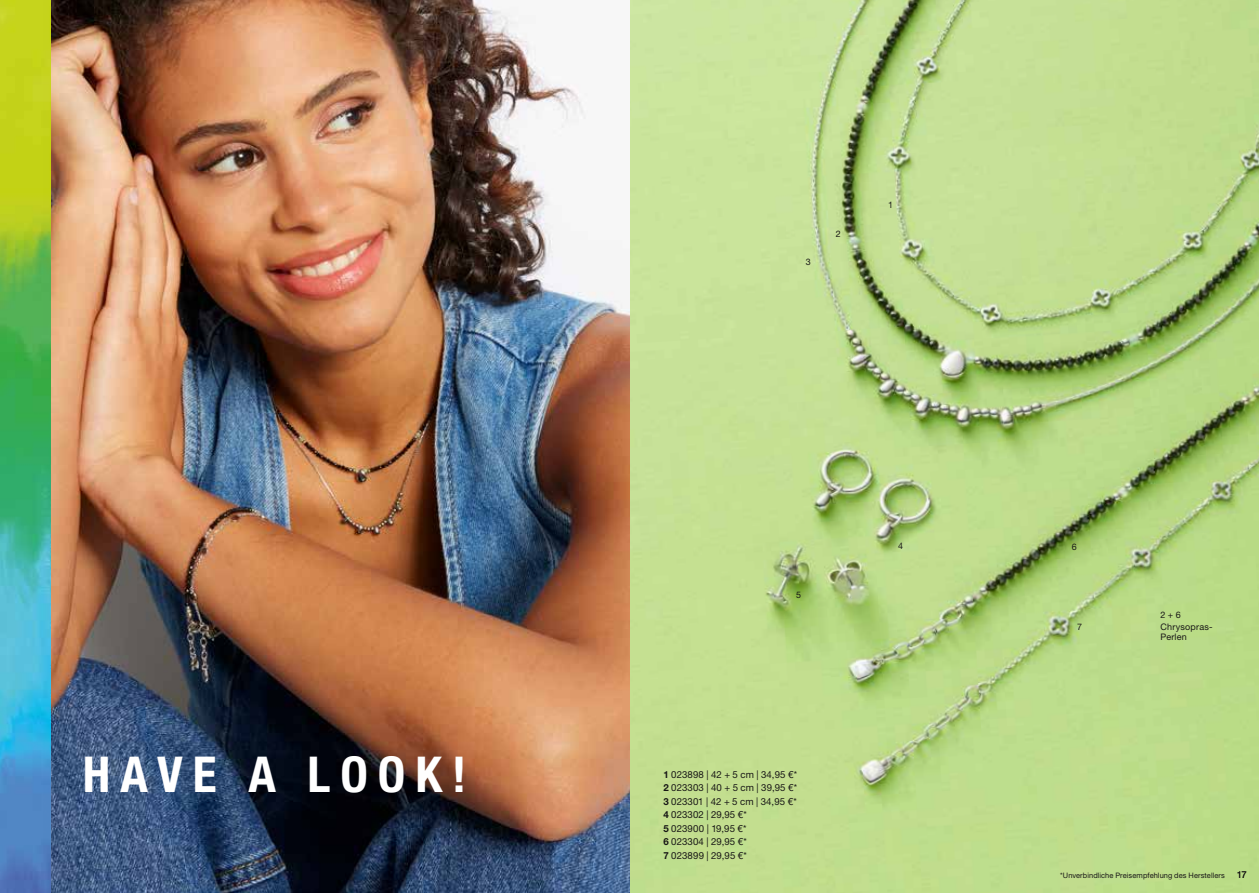
<style>
.page{position:relative;width:1259px;height:893px;background:#fff}
.page>*{position:absolute;margin:0;border:0;box-sizing:border-box;transform-origin:0 0}
.t1{font:700 condensed 49.5px "Helvetica Neue LT Std";letter-spacing:.2em;color:#fff}
.t2{font:9.75px/13.5px "Helvetica Neue LT Std";letter-spacing:.01em;color:#181716}
.t3{font:9px/11.7px "Helvetica Neue LT Std";letter-spacing:.025em;color:#181716}
.t4{font:7.5px "Helvetica Neue LT Std";letter-spacing:.01em;color:#181716}
.s1{font-weight:700}
.s2{font-size:9.45px}
</style>
<div class="page">
<img style="left:50px;top:0;width:1209px;height:893px">
<img style="left:0;top:0;width:50px;height:893px">
<h1 class="t1" style="left:83px;top:745px;width:385px">HAVE A LOOK!</h1>
<p class="t3" style="left:805px;top:256px;width:6px">3</p>
<p class="t3" style="left:836px;top:228px;width:6px">2</p>
<p class="t3" style="left:888px;top:199px;width:6px">1</p>
<p class="t3" style="left:796px;top:588px;width:6px">5</p>
<p class="t2" style="left:663px;top:768px;width:135px"><span class="s1">1</span> 023898 | 42 + 5 cm | 34,95 €*<br><span class="s1">2</span> 023303 | 40 + 5 cm | 39,95 €*<br><span class="s1">3</span> 023301 | 42 + 5 cm | 34,95 €*<br><span class="s1">4</span> 023302 | 29,95 €*<br><span class="s1">5</span> 023900 | 19,95 €*<br><span class="s1">6</span> 023304 | 29,95 €*<br><span class="s1">7</span> 023899 | 29,95 €*</p>
<p class="t3" style="left:898px;top:540px;width:6px">4</p>
<p class="t3" style="left:1071px;top:541px;width:6px">6</p>
<p class="t3" style="left:1077px;top:621px;width:6px">7</p>
<p class="t3" style="left:1160px;top:609px;width:54px">2 + 6<br>Chrysopras-</p>
<p class="t3" style="left:1160px;top:631px;width:28px">Perlen</p>
<p class="t4" style="left:1060px;top:871px;width:188px">*Unverbindliche Preisempfehlung des Herstellers <span class="s2">17</span></p>
</div>
